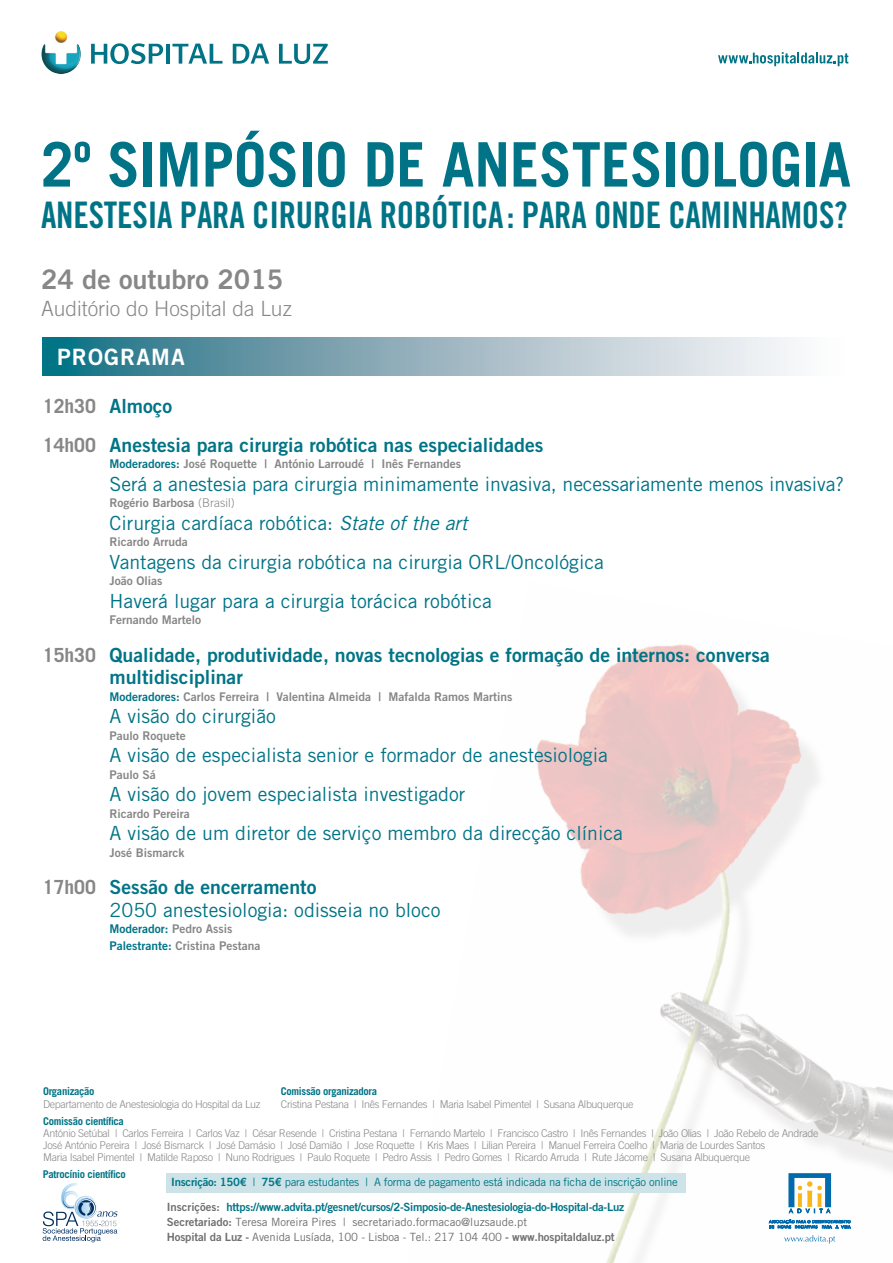
<style>
.page{position:relative;width:893px;height:1263px;background:#fff}
.page>*{position:absolute;margin:0;border:0;box-sizing:border-box;transform-origin:0 0}
.t1{font:700 61.5px "Trade Gothic LT Std";color:#007486;scale:.95 1}
.t2{font:36.6px "Trade Gothic LT Std Bd Cn 20";letter-spacing:-.005em;color:#007486;scale:.95 1}
.t3{font:27px "Trade Gothic LT Std Bd 2";color:#878787}
.t4{font:22.5px "Trade Gothic LT Std Bd 2";letter-spacing:.05em;color:#fff}
.t5{font:300 21px "Trade Gothic LT Std";color:#878787}
.t6{font:19.5px "Trade Gothic LT Std";color:#007486}
.t7{font:19.5px/39px "Trade Gothic LT Std Bd 2";color:#007486}
.t8{font:12px/16.5px "Trade Gothic LT Std Bd 2";color:#878787}
.t9{font:11.4px/14.9px "Trade Gothic LT Std";color:#706f6f}
.t10{font:11.4px "Trade Gothic LT Std Bd 2";letter-spacing:-.025em;color:#007486}
.t11{font:11.4px "Trade Gothic LT Std";letter-spacing:-.025em;color:#007686}
.t12{font:300 10.65px/12px "Trade Gothic LT Std";letter-spacing:-.03em;color:#878787}
.t13{font:700 10.65px "Trade Gothic LT Std";letter-spacing:-.03em;color:#007486}
.s1{font-family:"Trade Gothic LT Std";font-weight:700;color:#878787}
.s2{color:#007486}
.s3{font-family:"Trade Gothic LT Std";font-weight:300}
.s4{font-style:italic}
.s5{font-family:"Trade Gothic LT Std Bd 2"}
.s6{color:#706f6f}
</style>
<div class="page">
<img style="left:404px;top:644px;width:489px;height:619px">
<svg style="left:718px;top:52px;width:130px;height:14px"></svg>
<svg style="left:91px;top:43px;width:72px;height:21px"></svg>
<hr style="left:166px;top:44px;width:4px;height:20px;background:#007486">
<svg style="left:172px;top:44px;width:50px;height:20px"></svg>
<svg style="left:233px;top:44px;width:36px;height:20px"></svg>
<svg style="left:279px;top:44px;width:49px;height:20px"></svg>
<img style="left:41px;top:31px;width:40px;height:43px">
<svg style="left:43px;top:338px;width:749px;height:37px;background:#8eb1bd"></svg>
<div style="left:167px;top:1173px;width:519px;height:19px;background:#cde3e7"></div>
<svg style="left:784px;top:1235px;width:51px;height:8px"></svg>
<svg style="left:788px;top:1173px;width:43px;height:40px"></svg>
<svg style="left:769px;top:1219px;width:81px;height:10px"></svg>
<svg style="left:43px;top:1183px;width:75px;height:59px"></svg>
<h1 class="t1" style="left:41px;top:127px;width:854px">2º SIMPÓSIO DE ANESTESIOLOGIA</h1>
<h2 class="t2" style="left:41px;top:192px;width:851px">ANESTESIA PARA CIRURGIA ROBÓTICA: PARA ONDE CAMINHAMOS?</h2>
<h3 class="t3" style="left:41px;top:262px;width:244px">24 de outubro 2015</h3>
<h3 class="t5" style="left:41px;top:296px;width:252px">Auditório do Hospital da Luz</h3>
<h3 class="t4" style="left:57px;top:343px;width:129px">PROGRAMA</h3>
<h3 class="t7" style="left:43px;top:386px;width:502px"><span class="s1">12h30</span> Almoço<br><span class="s1">14h00</span> Anestesia para cirurgia robótica nas especialidades</h3>
<p class="t8" style="left:110px;top:455px;width:353px"><span class="s2">Moderadores:</span> José Roquette | António Larroudé | Inês Fernandes</p>
<h3 class="t6" style="left:110px;top:472px;width:736px">Será a anestesia para cirurgia minimamente invasiva, necessariamente menos invasiva?</h3>
<p class="t8" style="left:110px;top:494px;width:127px">Rogério Barbosa <span class="s3">(Brasil)</span></p>
<h3 class="t6" style="left:110px;top:511px;width:359px">Cirurgia cardíaca robótica: <span class="s4">State of the art</span></h3>
<p class="t8" style="left:110px;top:533px;width:80px">Ricardo Arruda</p>
<h3 class="t6" style="left:110px;top:550px;width:496px">Vantagens da cirurgia robótica na cirurgia ORL/Oncológica</h3>
<p class="t8" style="left:110px;top:572px;width:54px">João Olias</p>
<h3 class="t6" style="left:110px;top:589px;width:384px">Haverá lugar para a cirurgia torácica robótica</h3>
<p class="t8" style="left:110px;top:611px;width:93px">Fernando Martelo</p>
<h3 class="t7" style="left:110px;top:643px;width:662px;line-height:22.5px;text-indent:-67px"><span class="s1">15h30</span> Qualidade, produtividade, novas tecnologias e formação de internos: conversa multidisciplinar</h3>
<p class="t8" style="left:110px;top:688px;width:404px"><span class="s2">Moderadores:</span> Carlos Ferreira | Valentina Almeida | Mafalda Ramos Martins</p>
<h3 class="t6" style="left:110px;top:704px;width:168px">A visão do cirurgião</h3>
<p class="t8" style="left:110px;top:727px;width:78px">Paulo Roquete</p>
<h3 class="t6" style="left:110px;top:743px;width:500px">A visão de especialista senior e formador de anestesiologia</h3>
<p class="t8" style="left:110px;top:766px;width:48px">Paulo Sá</p>
<h3 class="t6" style="left:110px;top:782px;width:357px">A visão do jovem especialista investigador</h3>
<p class="t8" style="left:110px;top:805px;width:82px">Ricardo Pereira</p>
<h3 class="t6" style="left:110px;top:821px;width:515px">A visão de um diretor de serviço membro da direcção clínica</h3>
<p class="t8" style="left:110px;top:844px;width:76px">José Bismarck</p>
<h3 class="t7" style="left:43px;top:867px;width:275px"><span class="s1">17h00</span> Sessão de encerramento</h3>
<h3 class="t6" style="left:110px;top:898px;width:332px">2050 anestesiologia: odisseia no bloco</h3>
<p class="t8" style="left:110px;top:920px;width:152px"><span class="s2">Moderador:</span> Pedro Assis<br><span class="s2">Palestrante:</span> Cristina Pestana</p>
<p class="t13" style="left:43px;top:1085px;width:53px">Organização</p>
<p class="t12" style="left:43px;top:1097px;width:219px">Departamento de Anestesiologia do Hospital da Luz</p>
<p class="t13" style="left:281px;top:1085px;width:98px">Comissão organizadora</p>
<p class="t12" style="left:281px;top:1097px;width:354px">Cristina Pestana | Inês Fernandes | Maria Isabel Pimentel | Susana Albuquerque</p>
<p class="t13" style="left:43px;top:1114px;width:82px">Comissão científica</p>
<p class="t12" style="left:43px;top:1127px;width:777px">António Setúbal | Carlos Ferreira | Carlos Vaz | César Resende | Cristina Pestana | Fernando Martelo | Francisco Castro | Inês Fernandes | João Olias | João Rebelo de Andrade<br>José António Pereira | José Bismarck | José Damásio | José Damião | Jose Roquette | Kris Maes | Lilian Pereira | Manuel Ferreira Coelho | Maria de Lourdes Santos<br>Maria Isabel Pimentel | Matilde Raposo | Nuno Rodrigues | Paulo Roquete | Pedro Assis | Pedro Gomes | Ricardo Arruda | Rute Jácome | Susana Albuquerque</p>
<p class="t13" style="left:43px;top:1167px;width:84px">Patrocínio científico</p>
<p class="t11" style="left:171px;top:1175px;width:508px"><span class="s5">Inscrição: 150€</span> | <span class="s5">75€</span> para estudantes | A forma de pagamento está indicada na ficha de inscrição online</p>
<p class="t10" style="left:167px;top:1200px;width:459px"><span class="s6">Inscrições:</span> https://www.advita.pt/gesnet/cursos/2-Simposio-de-Anestesiologia-do-Hospital-da-Luz</p>
<p class="t9" style="left:167px;top:1214px;width:449px"><span class="s5">Secretariado:</span> Teresa Moreira Pires | secretariado.formacao@luzsaude.pt<br><span class="s5">Hospital da Luz -</span> Avenida Lusíada, 100 - Lisboa - Tel.: 217 104 400 <span class="s5">- www.hospitaldaluz.pt</span></p>
</div>
